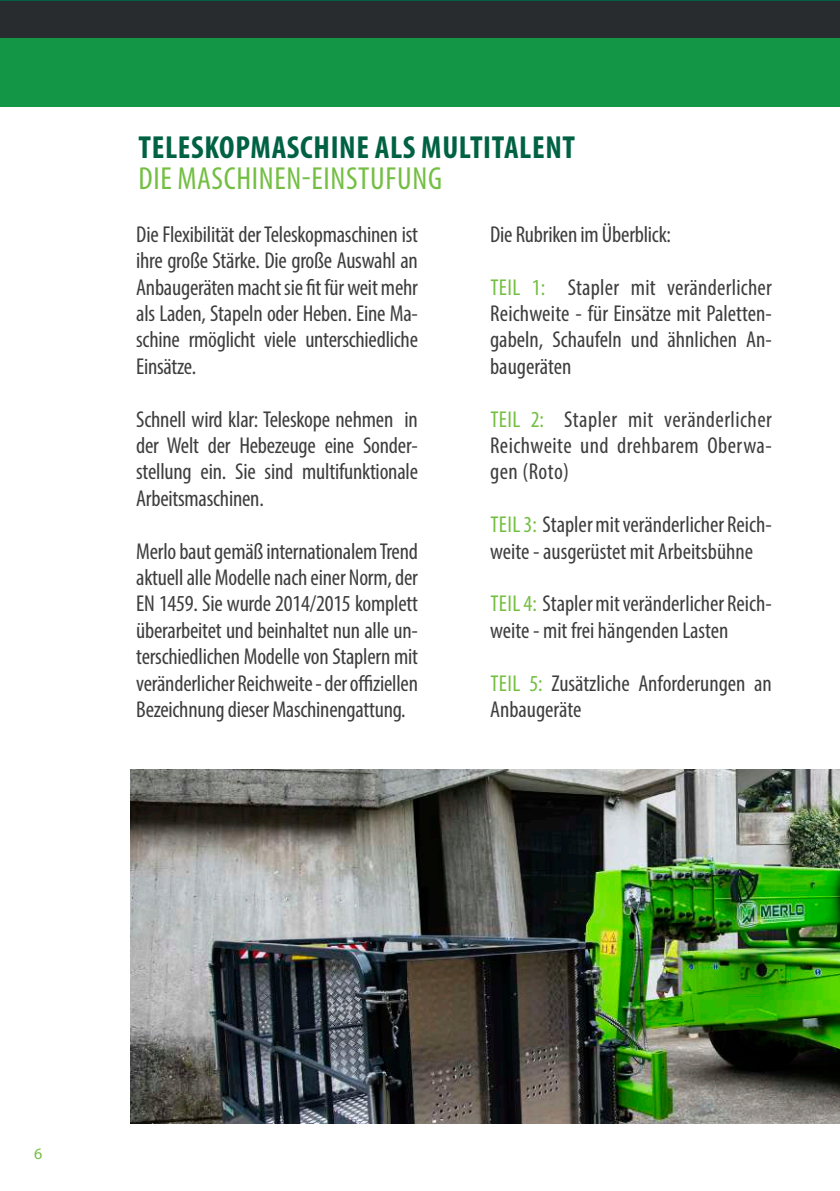
<style>
.page{position:relative;width:840px;height:1191px;background:#fff}
.page>*{position:absolute;margin:0;border:0;box-sizing:border-box;transform-origin:0 0}
.t1{font:700 condensed 32px "Myriad Pro";letter-spacing:.02em;color:#006243}
.t2{font:condensed 32px "Myriad Pro";letter-spacing:.02em;color:#74bf43}
.t3{font:condensed 23px/26.4px "Myriad Pro";color:#3e3e3f;text-align:justify}
.t4{font:16px "Myriad Pro";color:#74bf43}
.s1{color:#74bf43}
</style>
<div class="page">
<div style="left:0;top:0;width:839px;height:39px;background:#006243"></div>
<div style="left:0;top:1px;width:839px;height:60px;background:#292c2f"></div>
<div style="left:0;top:38px;width:839px;height:68px;background:#149647"></div>
<img style="left:130px;top:770px;width:709px;height:353px">
<h1 class="t1" style="left:138px;top:127px;width:438px">TELESKOPMASCHINE ALS MULTITALENT</h1>
<h1 class="t2" style="left:138px;top:159px;width:305px">DIE MASCHINEN-EINSTUFUNG</h1>
<p class="t3" style="left:136px;top:221px;width:283px">Die Flexibilität der Teleskopmaschinen ist ihre große Stärke. Die große Auswahl an Anbaugeräten macht sie fit für weit mehr als Laden, Stapeln oder Heben. Eine Ma&shy;schine rmöglicht viele unterschiedliche Einsätze.</p>
<p class="t3" style="left:136px;top:405px;width:283px">Schnell wird klar: Teleskope nehmen in der Welt der Hebezeuge eine Sonder&shy;stellung ein. Sie sind multifunktionale Arbeitsmaschinen.</p>
<p class="t3" style="left:136px;top:537px;width:283px">Merlo baut gemäß internationalem Trend aktuell alle Modelle nach einer Norm, der EN 1459. Sie wurde 2014/2015 komplett überarbeitet und beinhaltet nun alle un&shy;terschiedlichen Modelle von Staplern mit veränderlicher Reichweite - der offiziellen Bezeichnung dieser Maschinengattung.</p>
<p class="t3" style="left:490px;top:221px;width:182px">Die Rubriken im Überblick:</p>
<p class="t3" style="left:490px;top:273px;width:283px"><span class="s1">TEIL 1:</span> Stapler mit veränderlicher Reichweite - für Einsätze mit Paletten&shy;gabeln, Schaufeln und ähnlichen An&shy;baugeräten</p>
<p class="t3" style="left:490px;top:405px;width:283px"><span class="s1">TEIL 2:</span> Stapler mit veränderlicher Reichweite und drehbarem Oberwa&shy;gen (Roto)</p>
<p class="t3" style="left:490px;top:511px;width:283px"><span class="s1">TEIL 3:</span> Stapler mit veränderlicher Reich&shy;weite - ausgerüstet mit Arbeitsbühne</p>
<p class="t3" style="left:490px;top:590px;width:283px"><span class="s1">TEIL 4:</span> Stapler mit veränderlicher Reich&shy;weite - mit frei hängenden Lasten</p>
<p class="t3" style="left:490px;top:669px;width:283px"><span class="s1">TEIL 5:</span> Zusätzliche Anforderungen an<br>Anbaugeräte</p>
<p class="t4" style="left:34px;top:1143px;width:10px">6</p>
</div>
